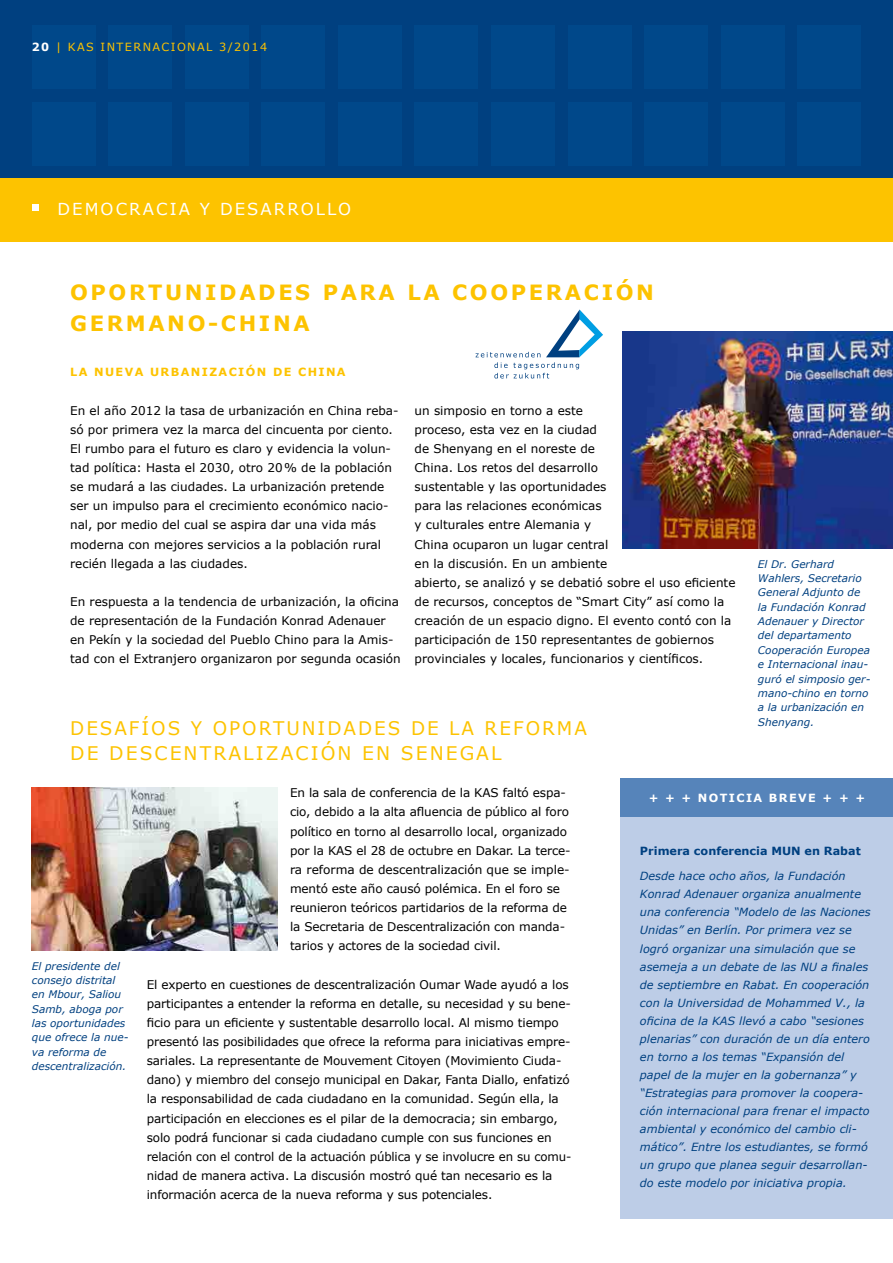
<style>
.page{position:relative;width:893px;height:1263px;background:#fff}
.page>*{position:absolute;margin:0;border:0;box-sizing:border-box;transform-origin:0 0}
.t1{font:700 21px/31.5px "Verdana";letter-spacing:.125em;color:#fdc300}
.t2{font:18.75px/24.5px "Verdana";letter-spacing:.11em;color:#fdc300}
.t3{font:16.5px "Verdana";letter-spacing:.125em;color:#fff}
.t4{font:12px/19.2px "Verdana";letter-spacing:-.01em;color:#000}
.t5{font:italic 11.25px/18px "Verdana";color:#004080}
.t6{font:700 11.25px "Verdana";color:#004080}
.t7{font:700 11.25px "Verdana";letter-spacing:.125em;color:#fdc300}
.t8{font:11.25px "Verdana";letter-spacing:.125em;color:#fdc300}
.t9{font:700 11.25px "Verdana";letter-spacing:.125em;color:#fff}
.t10{font:italic 10.5px/14.4px "Verdana";color:#004080}
.s1{font-weight:700;color:#fff}
</style>
<div class="page">
<div style="left:0;top:0;width:893px;height:179px;background:#004080"></div>
<div style="left:0;top:179px;width:893px;height:63px;background:#fdc300"></div>
<div style="left:32px;top:26px;width:64px;height:63px;background:#00488a"></div>
<div style="left:32px;top:102px;width:64px;height:64px;background:#00488a"></div>
<div style="left:108px;top:26px;width:64px;height:63px;background:#00488a"></div>
<div style="left:108px;top:102px;width:64px;height:64px;background:#00488a"></div>
<div style="left:185px;top:26px;width:64px;height:63px;background:#00488a"></div>
<div style="left:185px;top:102px;width:64px;height:64px;background:#00488a"></div>
<div style="left:261px;top:26px;width:64px;height:63px;background:#00488a"></div>
<div style="left:261px;top:102px;width:64px;height:64px;background:#00488a"></div>
<div style="left:338px;top:26px;width:64px;height:63px;background:#00488a"></div>
<div style="left:338px;top:102px;width:64px;height:64px;background:#00488a"></div>
<div style="left:415px;top:26px;width:63px;height:63px;background:#00488a"></div>
<div style="left:415px;top:102px;width:63px;height:64px;background:#00488a"></div>
<div style="left:491px;top:26px;width:64px;height:63px;background:#00488a"></div>
<div style="left:491px;top:102px;width:64px;height:64px;background:#00488a"></div>
<div style="left:568px;top:26px;width:63px;height:63px;background:#00488a"></div>
<div style="left:568px;top:102px;width:63px;height:64px;background:#00488a"></div>
<div style="left:644px;top:26px;width:64px;height:63px;background:#00488a"></div>
<div style="left:644px;top:102px;width:64px;height:64px;background:#00488a"></div>
<div style="left:721px;top:26px;width:63px;height:63px;background:#00488a"></div>
<div style="left:721px;top:102px;width:63px;height:64px;background:#00488a"></div>
<div style="left:797px;top:26px;width:64px;height:63px;background:#00488a"></div>
<div style="left:797px;top:102px;width:64px;height:64px;background:#00488a"></div>
<div style="left:32px;top:204px;width:7px;height:7px;background:#fff"></div>
<img style="left:32px;top:787px;width:245px;height:163px">
<img style="left:623px;top:332px;width:270px;height:217px">
<div style="left:621px;top:804px;width:272px;height:414px;background:#bdcde7"></div>
<div style="left:621px;top:778px;width:272px;height:38px;background:#5684ba"></div>
<svg style="left:476px;top:310px;width:127px;height:68px"></svg>
<p class="t8" style="left:32px;top:40px;width:237px"><span class="s1">20</span> | KAS INTERNACIONAL 3/2014</p>
<h3 class="t3" style="left:57px;top:198px;width:295px">DEMOCRACIA Y DESARROLLO</h3>
<h1 class="t1" style="left:70px;top:276px;width:585px">OPORTUNIDADES PARA LA COOPERACIÓN<br>GERMANO-CHINA</h1>
<p class="t7" style="left:70px;top:365px;width:277px">LA NUEVA URBANIZACIÓN DE CHINA</p>
<p class="t4" style="left:70px;top:400px;width:330px">En el año 2012 la tasa de urbanización en China reba&shy;só por primera vez la marca del cincuenta por ciento.<br>El rumbo para el futuro es claro y evidencia la volun&shy;tad política: Hasta el 2030, otro 20% de la población se mudará a las ciudades. La urbanización pretende ser un impulso para el crecimiento económico nacio&shy;nal, por medio del cual se aspira dar una vida más moderna con mejores servicios a la población rural recién llegada a las ciudades.</p>
<p class="t4" style="left:70px;top:592px;width:332px">En respuesta a la tendencia de urbanización, la oficina de representación de la Fundación Konrad Adenauer en Pekín y la sociedad del Pueblo Chino para la Amis&shy;tad con el Extranjero organizaron por segunda ocasión</p>
<p class="t4" style="left:415px;top:400px;width:322px">un simposio en torno a este<br>proceso, esta vez en la ciudad<br>de Shenyang en el noreste de<br>China. Los retos del desarrollo<br>sustentable y las oportunidades<br>para las relaciones económicas<br>y culturales entre Alemania y<br>China ocuparon un lugar central<br>en la discusión. En un ambiente<br>abierto, se analizó y se debatió sobre el uso eficiente de recursos, conceptos de “Smart City” así como la creación de un espacio digno. El evento contó con la participación de 150 representantes de gobiernos provinciales y locales, funcionarios y científicos.</p>
<h2 class="t2" style="left:70px;top:715px;width:518px">DESAFÍOS Y OPORTUNIDADES DE LA REFORMA<br>DE DESCENTRALIZACIÓN EN SENEGAL</h2>
<p class="t10" style="left:758px;top:556px;width:114px">El Dr. Gerhard<br>Wahlers, Secretario<br>General Adjunto de la Fundación Konrad<br>Adenauer y Director del departamento<br>Cooperación Europea e Internacional inau&shy;guró el simposio ger&shy;mano-chino en torno a la urbanización en<br>Shenyang.</p>
<p class="t10" style="left:32px;top:958px;width:98px">El presidente del consejo distrital en Mbour, Saliou<br>Samb, aboga por las oportunidades que ofrece la nue&shy;va reforma de descentralización.</p>
<p class="t4" style="left:290px;top:783px;width:282px">En la sala de conferencia de la KAS faltó espa&shy;cio, debido a la alta afluencia de público al foro político en torno al desarrollo local, organizado por la KAS el 28 de octubre en Dakar. La terce&shy;ra reforma de descentralización que se imple&shy;mentó este año causó polémica. En el foro se reunieron teóricos partidarios de la reforma de la Secretaria de Descentralización con manda&shy;tarios y actores de la sociedad civil.</p>
<p class="t4" style="left:147px;top:974px;width:426px">El experto en cuestiones de descentralización Oumar Wade ayudó a los participantes a entender la reforma en detalle, su necesidad y su bene&shy;ficio para un eficiente y sustentable desarrollo local. Al mismo tiempo presentó las posibilidades que ofrece la reforma para iniciativas empre&shy;sariales. La representante de Mouvement Citoyen (Movimiento Ciuda&shy;dano) y miembro del consejo municipal en Dakar, Fanta Diallo, enfatizó la responsabilidad de cada ciudadano en la comunidad. Según ella, la participación en elecciones es el pilar de la democracia; sin embargo, solo podrá funcionar si cada ciudadano cumple con sus funciones en relación con el control de la actuación pública y se involucre en su comu&shy;nidad de manera activa. La discusión mostró qué tan necesario es la información acerca de la nueva reforma y sus potenciales.</p>
<p class="t9" style="left:649px;top:790px;width:218px">+ + + NOTICIA BREVE + + +</p>
<p class="t6" style="left:640px;top:843px;width:222px">Primera conferencia MUN en Rabat</p>
<p class="t5" style="left:640px;top:867px;width:232px">Desde hace ocho años, la Fundación Konrad Adenauer organiza anualmente una conferencia “Modelo de las Naciones Unidas” en Berlín. Por primera vez se logró organizar una simulación que se asemeja a un debate de las NU a finales de septiembre en Rabat. En cooperación con la Universidad de Mohammed V., la oficina de la KAS llevó a cabo “sesiones plenarias” con duración de un día entero en torno a los temas “Expansión del papel de la mujer en la gobernanza” y “Estrategias para promover la coopera&shy;ción internacional para frenar el impacto ambiental y económico del cambio cli&shy;mático”. Entre los estudiantes, se formó un grupo que planea seguir desarrollan&shy;do este modelo por iniciativa propia.</p>
</div>
